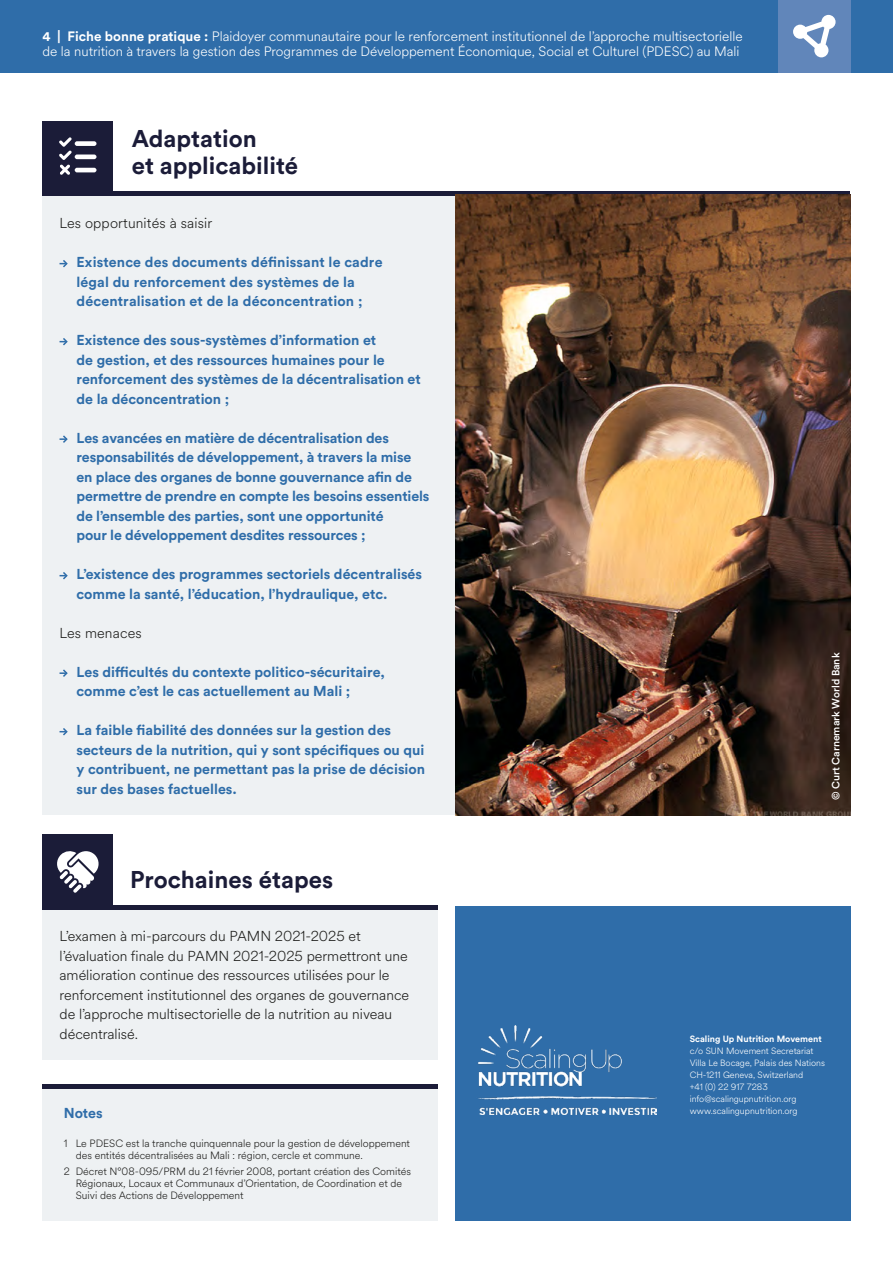
<style>
.page{position:relative;width:893px;height:1263px;background:#fff}
.page>*{position:absolute;margin:0;border:0;box-sizing:border-box;transform-origin:0 0}
.Head_1_V3{font:700 24px/27px "Circular Std";color:#1b1c38}
.Bullets{font:700 14.25px/19.5px "Circular Std";color:#2f6da9}
.Body{font:300 14.25px/19.5px "Circular Spotify Text";color:#1d1d1b}
.Body-2{font:700 14.25px "Circular Std";color:#2f6da9}
.t1{font:300 13.5px/15px "Circular Spotify Text";color:#fff}
.endnotes{font:300 10.5px/12px "Circular Spotify Text";color:#1d1d1b}
.Photo_credit{font:500 10.5px "Circular Std";color:#fff}
.Contact{font:300 9px/12px "Circular Spotify Text";color:#fff}
.Contact_heading{font:700 9px "Circular Std";color:#fff}
.s1{font-family:"Circular Std";font-weight:700}
</style>
<div class="page">
<div style="left:455px;top:906px;width:395px;height:314px;background:#2f6da9"></div>
<img style="left:478px;top:1025px;width:179px;height:89px">
<div style="left:0;top:0;width:893px;height:72px;background:#2f6da9"></div>
<div style="left:778px;top:0;width:72px;height:72px;background:#6186ba"></div>
<svg style="left:793px;top:15px;width:43px;height:42px"></svg>
<div style="left:43px;top:909px;width:395px;height:151px;background:#eef1f3"></div>
<hr style="left:43px;top:905px;width:395px;height:4px;background:#1b1c38">
<div style="left:43px;top:834px;width:70px;height:71px;background:#1b1c38"></div>
<svg style="left:57px;top:851px;width:42px;height:42px"></svg>
<div style="left:43px;top:1088px;width:395px;height:132px;background:#eef1f3"></div>
<hr style="left:43px;top:1084px;width:395px;height:4px;background:#1b1c38">
<div style="left:43px;top:196px;width:412px;height:619px;background:#eef1f3"></div>
<svg style="left:60px;top:260px;width:8px;height:8px"></svg>
<svg style="left:60px;top:338px;width:8px;height:8px"></svg>
<svg style="left:60px;top:435px;width:8px;height:8px"></svg>
<svg style="left:60px;top:572px;width:8px;height:8px"></svg>
<svg style="left:60px;top:669px;width:8px;height:8px"></svg>
<svg style="left:60px;top:728px;width:8px;height:8px"></svg>
<div style="left:43px;top:121px;width:70px;height:70px;background:#1b1c38"></div>
<div style="left:75px;top:154px;width:21px;height:5px;background:#fff;border-radius:2px"></div>
<svg style="left:59px;top:137px;width:13px;height:38px"></svg>
<div style="left:75px;top:141px;width:21px;height:5px;background:#fff;border-radius:2px"></div>
<hr style="left:75px;top:168px;width:21px;height:4px;background:#fff;border-radius:2px">
<svg style="left:43px;top:191px;width:807px;height:5px;background:#221f35"></svg>
<img style="left:455px;top:195px;width:395px;height:620px">
<p class="t1" style="left:43px;top:29px;width:701px"><span class="s1">4 | Fiche bonne pratique :</span> Plaidoyer communautaire pour le renforcement institutionnel de l’approche multisectorielle de la nutrition à travers la gestion des Programmes de Développement Économique, Social et Culturel (PDESC) au Mali</p>
<p class="Head_1_V3" style="left:132px;top:125px;width:168px">Adaptation<br>et applicabilité</p>
<p class="Body" style="left:60px;top:214px;width:154px">Les opportunités à saisir</p>
<p class="Bullets" style="left:77px;top:252px;width:307px">Existence des documents définissant le cadre légal du renforcement des systèmes de la décentralisation et de la déconcentration ;</p>
<p class="Bullets" style="left:77px;top:330px;width:346px">Existence des sous-systèmes d’information et<br>de gestion, et des ressources humaines pour le renforcement des systèmes de la décentralisation et de la déconcentration ;</p>
<p class="Bullets" style="left:77px;top:428px;width:354px">Les avancées en matière de décentralisation des responsabilités de développement, à travers la mise en place des organes de bonne gouvernance afin de permettre de prendre en compte les besoins essentiels de l’ensemble des parties, sont une opportunité<br>pour le développement desdites ressources ;</p>
<p class="Bullets" style="left:77px;top:564px;width:347px">L’existence des programmes sectoriels décentralisés comme la santé, l’éducation, l’hydraulique, etc.</p>
<p class="Body" style="left:60px;top:623px;width:84px">Les menaces</p>
<p class="Bullets" style="left:77px;top:662px;width:310px">Les difficultés du contexte politico-sécuritaire, comme c’est le cas actuellement au Mali ;</p>
<p class="Bullets" style="left:77px;top:720px;width:350px">La faible fiabilité des données sur la gestion des secteurs de la nutrition, qui y sont spécifiques ou qui y contribuent, ne permettant pas la prise de décision sur des bases factuelles.</p>
<p class="Head_1_V3" style="left:130px;top:866px;width:204px">Prochaines étapes</p>
<p class="Body" style="left:60px;top:927px;width:351px">L’examen à mi-parcours du PAMN 2021-2025 et l’évaluation finale du PAMN 2021-2025 permettront une amélioration continue des ressources utilisées pour le renforcement institutionnel des organes de gouvernance de l’approche multisectorielle de la nutrition au niveau décentralisé.</p>
<p class="Body-2" style="left:64px;top:1104px;width:40px">Notes</p>
<p class="endnotes" style="left:76px;top:1138px;width:336px;text-indent:-12px">1 Le PDESC est la tranche quinquennale pour la gestion de développement des entités décentralisées au Mali : région, cercle et commune.</p>
<p class="endnotes" style="left:76px;top:1166px;width:337px;text-indent:-12px">2 Décret N°08-095/PRM du 21 février 2008, portant création des Comités<br>Régionaux, Locaux et Communaux d’Orientation, de Coordination et de<br>Suivi des Actions de Développement</p>
<p class="Photo_credit" style="left:829px;top:800px;width:149px;rotate:-90deg">© Curt Carnemark World Bank</p>
<p class="Contact_heading" style="left:690px;top:1033px;width:134px">Scaling Up Nutrition Movement</p>
<p class="Contact" style="left:690px;top:1045px;width:125px">c/o SUN Movement Secretariat</p>
<p class="Contact" style="left:690px;top:1057px;width:137px">Villa Le Bocage, Palais des Nations<br>CH-1211 Geneva, Switzerland</p>
<p class="Contact" style="left:690px;top:1081px;width:80px">+41 (0) 22 917 7283</p>
<p class="Contact" style="left:690px;top:1093px;width:109px">info@scalingupnutrition.org www.scalingupnutrition.org</p>
</div>
